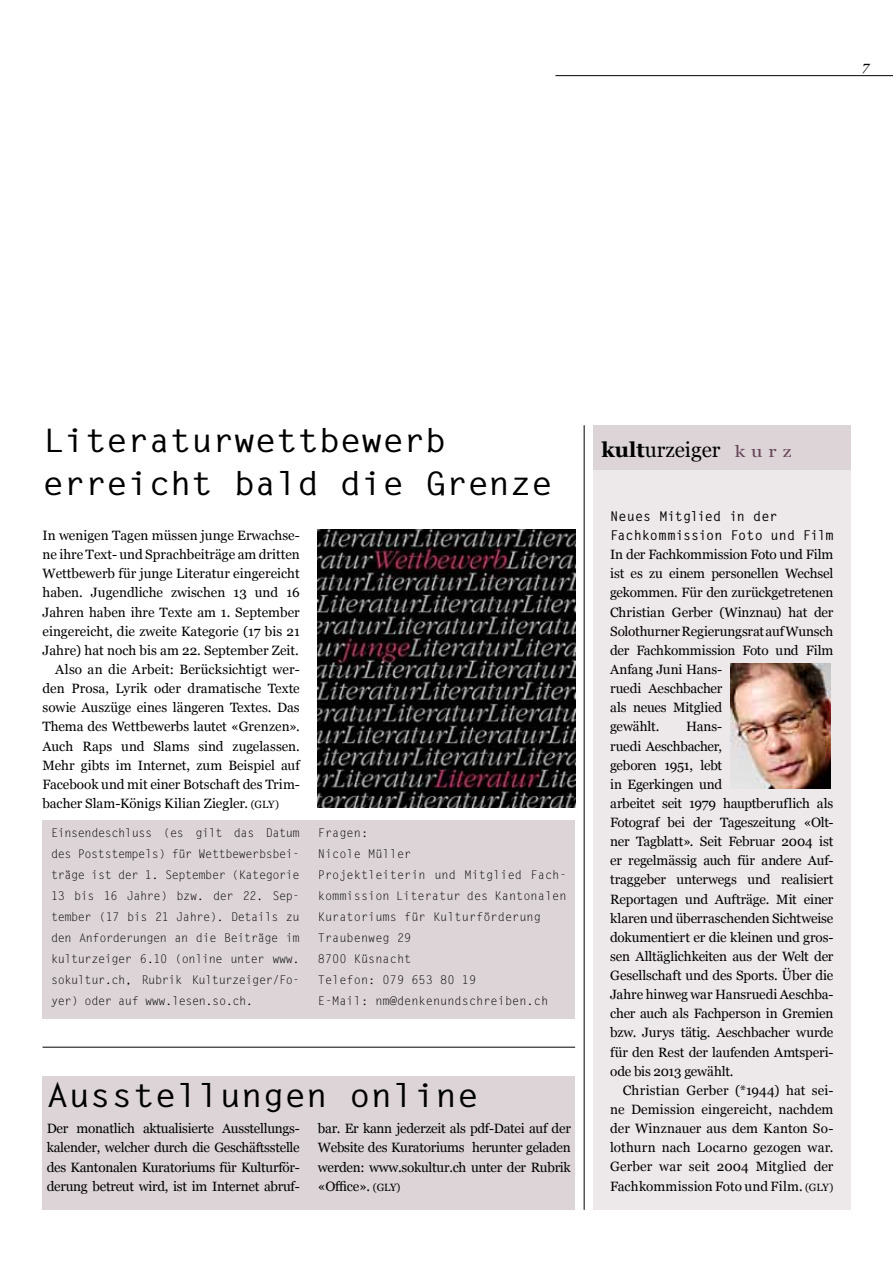
<style>
.page{position:relative;width:893px;height:1263px;background:#fff}
.page>*{position:absolute;margin:0;border:0;box-sizing:border-box;transform-origin:0 0}
.t1{font:700 32.4px/43.2px "Letter Gothic Std";letter-spacing:-.01em;color:#000;scale:1.11 1}
.t2{font:21px "Georgia";color:#000}
.t3{font:13.5px/19.2px "Georgia";letter-spacing:-.005em;color:#000;text-align:justify}
.t4{font:700 13.5px/19.2px "Letter Gothic Std";color:#000}
.t5{font:italic 13.5px "Georgia";color:#000}
.t6{font:12px/21px "Letter Gothic Std";color:#000;text-align:justify}
.s1{font-size:10.5px}
.s2{font-weight:700}
.s3{font-size:16.2px;color:#684759}
</style>
<div class="page">
<hr style="left:555px;top:75px;width:338px;height:1px;background:#000">
<div style="left:43px;top:1115px;width:532px;height:95px;background:#dcd4d7"></div>
<div style="left:43px;top:1076px;width:532px;height:39px;background:#dcd4d7"></div>
<div style="left:43px;top:820px;width:532px;height:198px;background:#dcd4d7"></div>
<hr style="left:43px;top:1047px;width:532px;height:1px;background:#000">
<img style="left:318px;top:530px;width:257px;height:278px">
<div style="left:593px;top:425px;width:257px;height:785px;background:#ede9ea"></div>
<div style="left:593px;top:425px;width:257px;height:45px;background:#dcd4d7"></div>
<img style="left:731px;top:664px;width:99px;height:125px">
<hr style="left:584px;top:425px;width:1px;height:785px;background:#000">
<p class="t5" style="left:862px;top:57px;width:8px">7</p>
<h1 class="t1" style="left:43px;top:419px;width:461px">Literaturwettbewerb erreicht bald die Grenze</h1>
<p class="t3" style="left:43px;top:526px;width:259px">In wenigen Tagen müssen junge Erwachse-</p>
<p class="t3" style="left:43px;top:545px;width:259px">ne ihre Text- und Sprachbeiträge am dritten</p>
<p class="t3" style="left:43px;top:564px;width:259px">Wettbewerb für junge Literatur eingereicht</p>
<p class="t3" style="left:43px;top:583px;width:259px">haben. Jugendliche zwischen 13 und 16</p>
<p class="t3" style="left:43px;top:603px;width:259px">Jahren haben ihre Texte am 1. September</p>
<p class="t3" style="left:43px;top:622px;width:259px">eingereicht, die zweite Kategorie (17 bis 21</p>
<p class="t3" style="left:43px;top:641px;width:258px">Jahre) hat noch bis am 22. September Zeit.</p>
<p class="t3" style="left:55px;top:660px;width:246px">Also an die Arbeit: Berücksichtigt wer-</p>
<p class="t3" style="left:43px;top:679px;width:259px">den Prosa, Lyrik oder dramatische Texte</p>
<p class="t3" style="left:43px;top:698px;width:259px">sowie Auszüge eines längeren Textes. Das</p>
<p class="t3" style="left:43px;top:717px;width:259px">Thema des Wettbewerbs lautet «Grenzen».</p>
<p class="t3" style="left:43px;top:736px;width:259px">Auch Raps und Slams sind zugelassen.</p>
<p class="t3" style="left:43px;top:756px;width:259px">Mehr gibts im Internet, zum Beispiel auf</p>
<p class="t3" style="left:43px;top:775px;width:259px">Facebook und mit einer Botschaft des Trim-</p>
<p class="t3" style="left:43px;top:794px;width:238px">bacher Slam-Königs Kilian Ziegler. <span class="s1">(gly)</span></p>
<p class="t6" style="left:51px;top:823px;width:250px">Einsendeschluss (es gilt das Datum des Poststempels) für Wettbewerbsbei&shy;träge ist der 1. September (Kategorie 13 bis 16 Jahre) bzw. der 22. Sep&shy;tember (17 bis 21 Jahre). Details zu den Anforderungen an die Beiträge im kulturzeiger 6.10 (online unter www. sokultur.ch, Rubrik Kulturzeiger/Fo&shy;yer) oder auf www.lesen.so.ch.</p>
<p class="t6" style="left:318px;top:823px;width:250px;text-align:left">Fragen:<br>Nicole Müller<br>Projektleiterin und Mitglied Fach&shy;kommission Literatur des Kantonalen<br>Kuratoriums für Kulturförderung<br>Traubenweg 29<br>8700 Küsnacht<br>Telefon: 079 653 80 19<br>E-Mail: nm@denkenundschreiben.ch</p>
<h1 class="t1" style="left:47px;top:1074px;width:391px">Ausstellungen online</h1>
<p class="t3" style="left:47px;top:1119px;width:255px">Der monatlich aktualisierte Ausstellungs&shy;kalender, welcher durch die Geschäftsstelle des Kantonalen Kuratoriums für Kulturför&shy;derung betreut wird, ist im Internet abruf-</p>
<p class="t3" style="left:318px;top:1119px;width:255px">bar. Er kann jederzeit als pdf-Datei auf der Website des Kuratoriums herunter geladen werden: www.sokultur.ch unter der Rubrik «Office». <span class="s1">(gly)</span></p>
<h2 class="t2" style="left:602px;top:437px;width:191px"><span class="s2">kult</span>urzeiger <span class="s3">k u r z</span></h2>
<p class="t4" style="left:610px;top:507px;width:225px">Neues Mitglied in der<br>Fachkommission Foto und Film</p>
<p class="t3" style="left:610px;top:545px;width:225px;text-align:left">In der Fachkommission Foto und Film ist es zu einem personellen Wechsel gekommen. Für den zurückgetretenen<br>Christian Gerber (Winznau) hat der<br>Solothurner Regierungsrat auf Wunsch der Fachkommission Foto und Film<br>Anfang Juni Hans-<br>ruedi Aeschbacher<br>als neues Mitglied<br>gewählt.</p>
<p class="t3" style="left:610px;top:717px;width:225px;text-align:left;text-indent:76px">Hans-<br>ruedi Aeschbacher,<br>geboren 1951, lebt<br>in Egerkingen und<br>arbeitet seit 1979 hauptberuflich als<br>Fotograf bei der Tageszeitung «Olt&shy;ner Tagblatt». Seit Februar 2004 ist er regelmässig auch für andere Auf&shy;traggeber unterwegs und realisiert<br>Reportagen und Aufträge. Mit einer klaren und überraschenden Sichtweise dokumentiert er die kleinen und gros&shy;sen Alltäglichkeiten aus der Welt der<br>Gesellschaft und des Sports. Über die<br>Jahre hinweg war Hansruedi Aeschba&shy;cher auch als Fachperson in Gremien bzw. Jurys tätig. Aeschbacher wurde für den Rest der laufenden Amtsperi&shy;ode bis 2013 gewählt.</p>
<p class="t3" style="left:610px;top:1081px;width:225px;text-indent:13px">Christian Gerber (*1944) hat sei&shy;ne Demission eingereicht, nachdem der Winznauer aus dem Kanton So&shy;lothurn nach Locarno gezogen war.<br>Gerber war seit 2004 Mitglied der Fachkommission Foto und Film. <span class="s1">(gly)</span></p>
</div>
